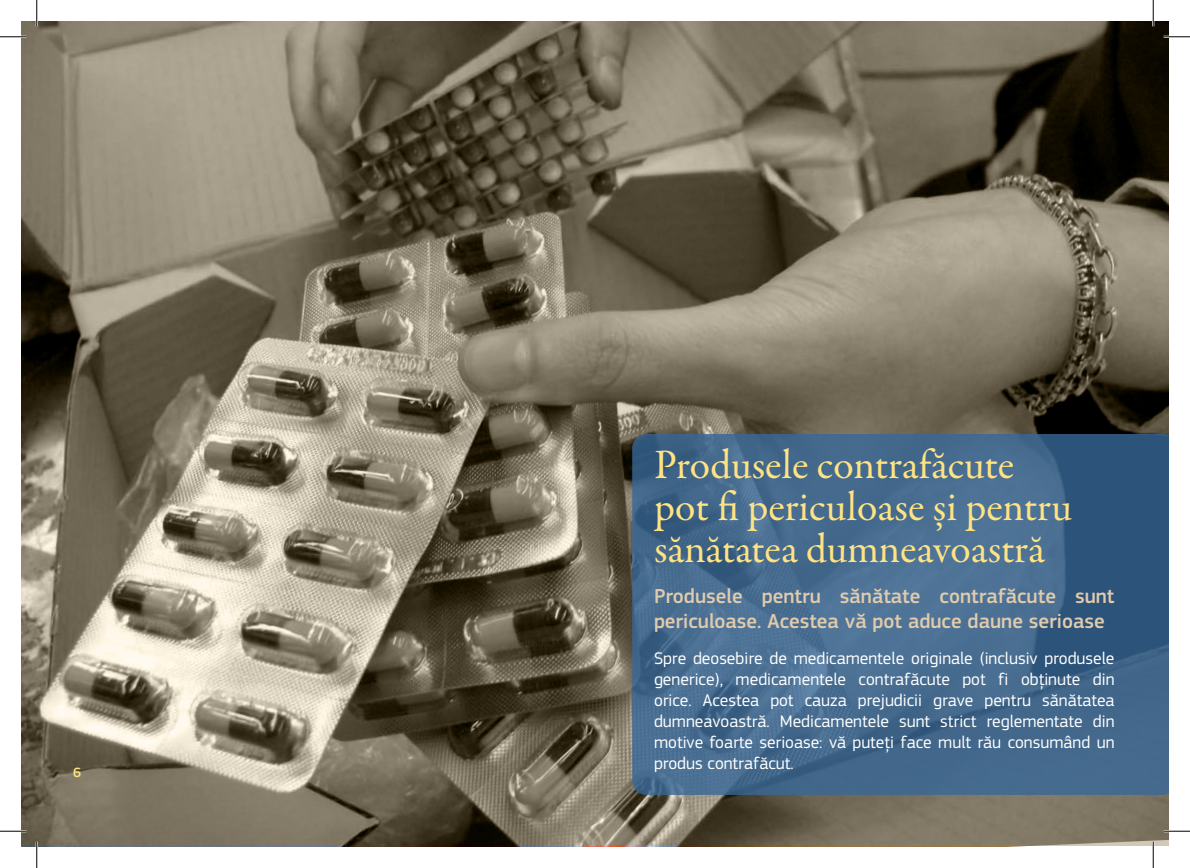
<style>
.page{position:relative;width:1190px;height:868px;background:#fff}
.page>*{position:absolute;margin:0;border:0;box-sizing:border-box;transform-origin:0 0}
.t1{font:42px/42px "Garamond Premr Pro";color:#ffe383}
.t2{font:500 21px/25.2px "EC Square Sans Pro";color:#e1cbad}
.t3{font:17.5px/21px "EC Square Sans Pro";color:#fff;text-align:justify}
.t4{font:500 14px "EC Square Sans Pro";color:#ffe383}
</style>
<div class="page">
<img style="left:22px;top:22px;width:1146px;height:823px">
<svg style="left:632px;top:434px;width:536px;height:360px;background:#42688b"></svg>
<hr style="left:0;top:36px;width:26px;height:2px;background:#fff">
<hr style="left:1163px;top:36px;width:27px;height:2px;background:#fff">
<hr style="left:0;top:829px;width:26px;height:3px;background:#fff">
<hr style="left:1163px;top:829px;width:27px;height:3px;background:#fff">
<hr style="left:36px;top:0;width:2px;height:26px;background:#fff">
<hr style="left:36px;top:841px;width:2px;height:26px;background:#fff">
<hr style="left:1152px;top:0;width:2px;height:26px;background:#fff">
<hr style="left:1152px;top:841px;width:2px;height:26px;background:#fff">
<svg style="left:0;top:36px;width:26px;height:1px"></svg>
<svg style="left:1163px;top:36px;width:27px;height:1px"></svg>
<svg style="left:0;top:830px;width:26px;height:1px"></svg>
<svg style="left:1163px;top:830px;width:27px;height:1px"></svg>
<svg style="left:36px;top:0;width:1px;height:26px"></svg>
<svg style="left:36px;top:841px;width:1px;height:26px"></svg>
<svg style="left:1153px;top:0;width:1px;height:26px"></svg>
<svg style="left:1153px;top:841px;width:1px;height:26px"></svg>
<p class="t4" style="left:73px;top:763px;width:10px">6</p>
<h1 class="t1" style="left:654px;top:445px;width:420px">Produsele contrafăcute pot fi periculoase și pentru sănătatea dumneavoastră</h1>
<p class="t2" style="left:654px;top:583px;width:462px">Produsele pentru sănătate contrafăcute sunt periculoase. Acestea vă pot aduce daune serioase</p>
<p class="t3" style="left:654px;top:647px;width:462px">Spre deosebire de medicamentele originale (inclusiv produsele generice), medicamentele contrafăcute pot fi obținute din orice. Acestea pot cauza prejudicii grave pentru sănătatea dumneavoastră. Medicamentele sunt strict reglementate din motive foarte serioase: vă puteți face mult rău consumând un produs contrafăcut.</p>
</div>
